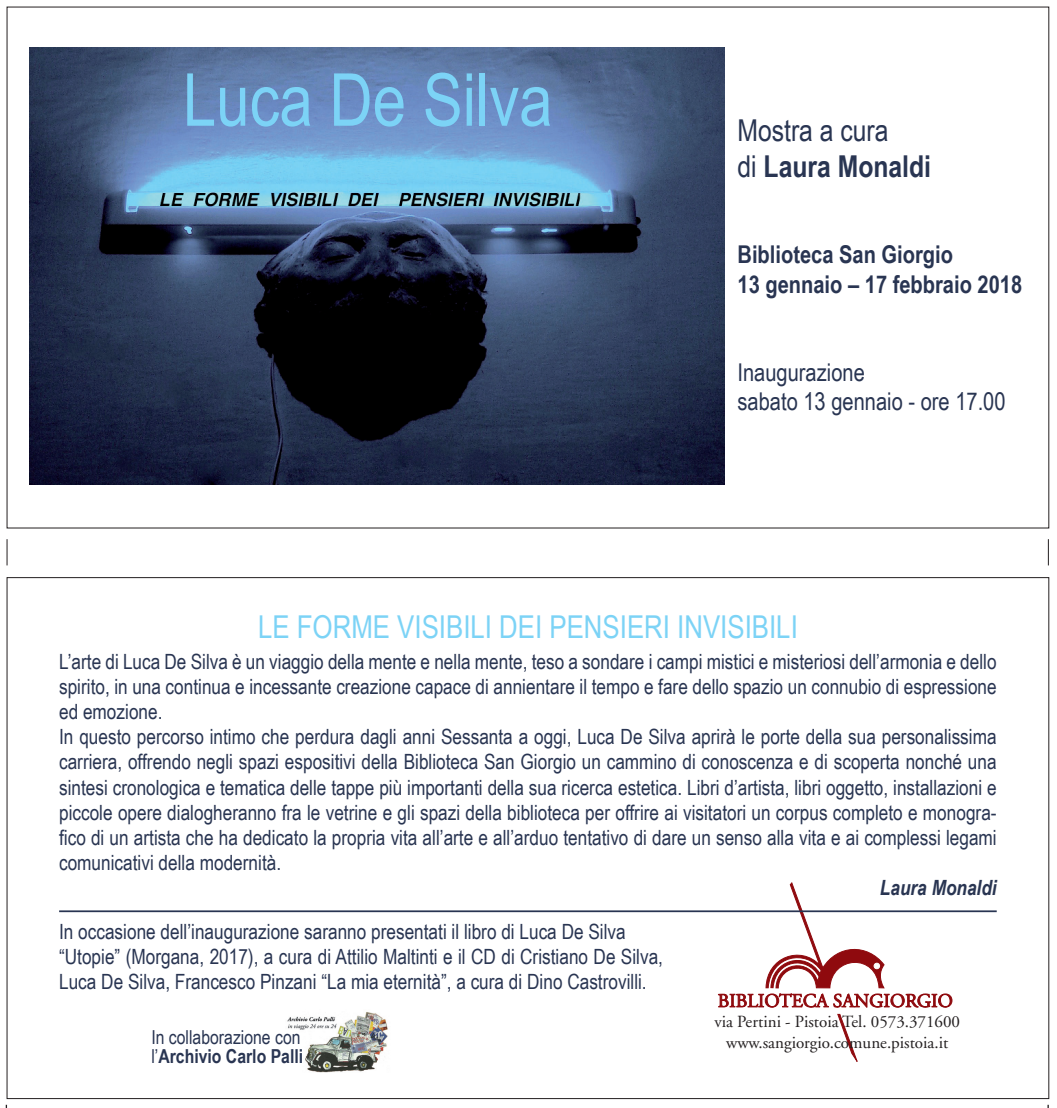
<style>
.page{position:relative;width:1057px;height:1108px;background:#fff}
.page>*{position:absolute;margin:0;border:0;box-sizing:border-box;transform-origin:0 0}
.t1{font:73.15px "Arial Narrow";color:#7cd3f6}
.t2{font:31.5px "Arial Narrow";color:#7cd3f6}
.t3{font:30.1px/36.2px "Arial Narrow";color:#293552}
.t4{font:700 24.5px/29.4px "Arial Narrow";color:#293552}
.t5{font:24.5px/29.4px "Arial Narrow";color:#293552}
.t6{font:21px/25.2px "Arial Narrow";color:#293552}
.t7{font:italic 700 21px "Arial Narrow";color:#293552}
.t8{font:19.25px/19.2px "Arial Narrow";color:#293552}
.t9{font:16.97px/20.5px "Adobe Garamond";color:#231f20;text-align:center}
.s1{font-weight:700}
</style>
<div class="page">
<img style="left:287px;top:1012px;width:101px;height:60px">
<svg style="left:7px;top:539px;width:1px;height:26px"></svg>
<svg style="left:1048px;top:539px;width:1px;height:26px"></svg>
<img style="left:29px;top:48px;width:695px;height:437px">
<svg style="left:718px;top:882px;width:235px;height:180px"></svg>
<hr style="left:59px;top:910px;width:938px;height:2px;background:#293552">
<h1 class="t1" style="left:183px;top:58px;width:371px">Luca De Silva</h1>
<h3 class="t3" style="left:737px;top:112px;width:195px">Mostra a cura<br>di <span class="s1">Laura Monaldi</span></h3>
<p class="t4" style="left:737px;top:240px;width:286px">Biblioteca San Giorgio<br>13 gennaio – 17 febbraio 2018</p>
<p class="t5" style="left:737px;top:357px;width:270px">Inaugurazione<br>sabato 13 gennaio - ore 17.00</p>
<h2 class="t2" style="left:258px;top:609px;width:541px">Le forme visibili dei pensieri invisibili</h2>
<p class="t6" style="left:59px;top:648px;width:939px">L’arte di Luca De Silva è un viaggio della mente e nella mente, teso a sondare i campi mistici e misteriosi dell’armonia e dello spirito, in una continua e incessante creazione capace di annientare il tempo e fare dello spazio un connubio di espressione ed emozione.<br>In questo percorso intimo che perdura dagli anni Sessanta a oggi, Luca De Silva aprirà le porte della sua personalissima carriera, offrendo negli spazi espositivi della Biblioteca San Giorgio un cammino di conoscenza e di scoperta nonché una sintesi cronologica e tematica delle tappe più importanti della sua ricerca estetica. Libri d’artista, libri oggetto, installazioni e piccole opere dialogheranno fra le vetrine e gli spazi della biblioteca per offrire ai visitatori un corpus completo e monogra&shy;fico di un artista che ha dedicato la propria vita all’arte e all’arduo tentativo di dare un senso alla vita e ai complessi legami comunicativi della modernità.</p>
<p class="t7" style="left:880px;top:876px;width:118px">Laura Monaldi</p>
<p class="t6" style="left:59px;top:919px;width:605px">In occasione dell’inaugurazione saranno presentati il libro di Luca De Silva “Utopie” (Morgana, 2017), a cura di Attilio Maltinti e il CD di Cristiano De Silva,<br>Luca De Silva, Francesco Pinzani “La mia eternità”, a cura di Dino Castrovilli.</p>
<p class="t8" style="left:151px;top:1027px;width:153px">In collaborazione con l’<span class="s1">Archivio Carlo Palli</span></p>
<p class="t9" style="left:714px;top:1012px;width:247px">via Pertini - Pistoia Tel. 0573.371600 www.sangiorgio.comune.pistoia.it</p>
</div>
